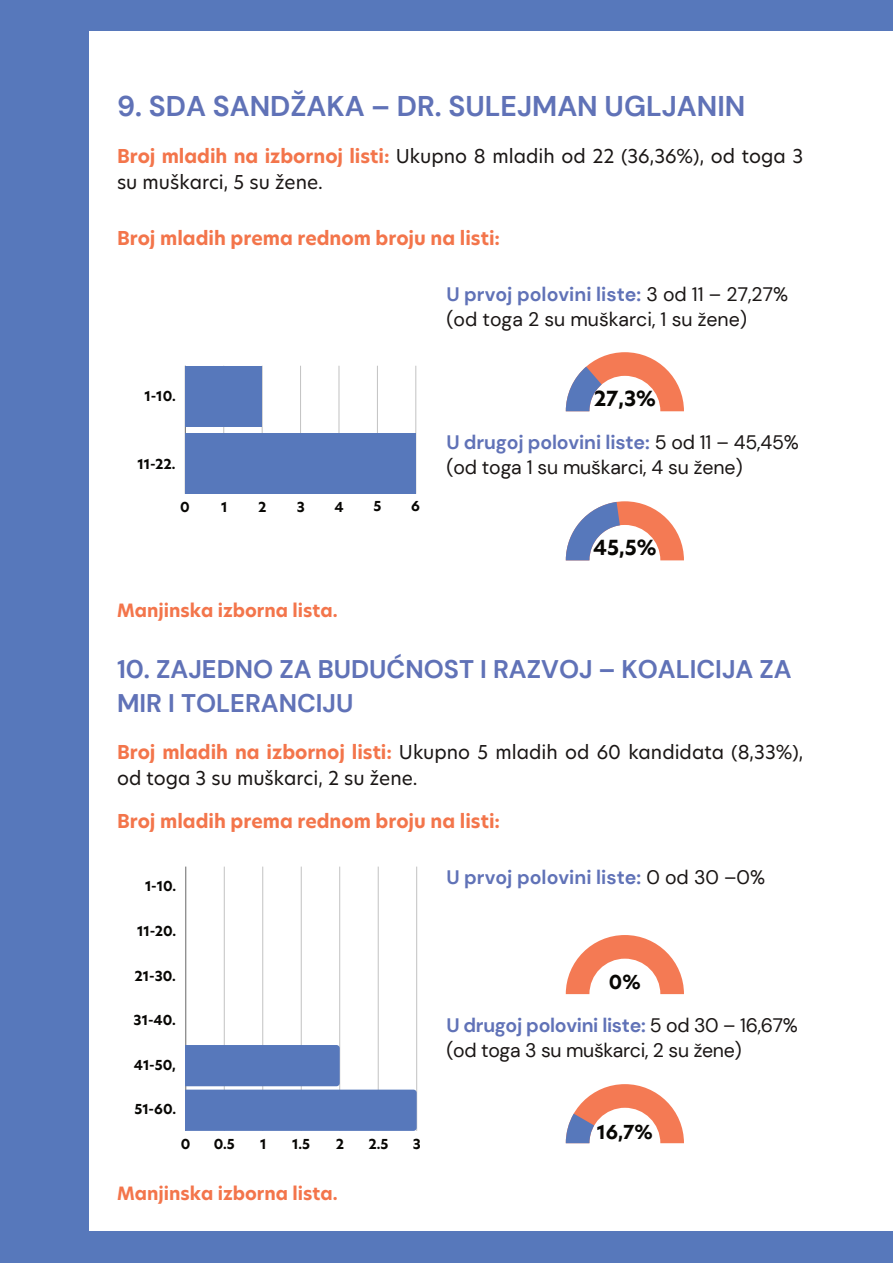
<style>
.page{position:relative;width:893px;height:1264px;background:#fff}
.page>*{position:absolute;margin:0;border:0;box-sizing:border-box;transform-origin:0 0}
.t1{font:700 28.5px "DM Sans";color:#6072b7}
.t2{font:700 25.5px/34.8px "DM Sans";color:#6072b7}
.t3{font:700 20.4px "Hero New";color:#080704}
.t4{font:19.5px/24.8px "DM Sans";letter-spacing:-.01em;color:#1a1615}
.t5{font:700 19.5px "DM Sans";color:#6072b7}
.t6{font:700 18.9px "Hero New";color:#080704}
.t7{font:18.75px/25.8px "Hero New";color:#1a1615}
.t8{font:700 18.75px "Hero New";color:#f3754b}
.t9{font:700 18px "Hero New";color:#f3754b}
.t10{font:700 13.5px "Hero New";color:#080704}
.s1{font-weight:700;color:#f3754b}
.s2{font-weight:700;color:#6072b7}
.s3{font-weight:400;color:#1a1615}
</style>
<div class="page">
<div style="left:0;top:0;width:892px;height:1262px;background:#5778bb"></div>
<div style="left:89px;top:31px;width:803px;height:1199px;background:#fff"></div>
<hr style="left:223px;top:366px;width:1px;height:128px;background:#000">
<hr style="left:262px;top:366px;width:1px;height:128px;background:#000">
<hr style="left:300px;top:366px;width:1px;height:128px;background:#000">
<hr style="left:339px;top:366px;width:1px;height:128px;background:#000">
<hr style="left:377px;top:366px;width:1px;height:128px;background:#000">
<hr style="left:415px;top:366px;width:1px;height:128px;background:#000">
<hr style="left:185px;top:366px;width:1px;height:128px;background:#000">
<div style="left:185px;top:366px;width:77px;height:60px;background:#5778bb"></div>
<div style="left:185px;top:433px;width:231px;height:61px;background:#5778bb"></div>
<svg style="left:565px;top:352px;width:119px;height:59px"></svg>
<svg style="left:565px;top:501px;width:119px;height:59px"></svg>
<hr style="left:224px;top:866px;width:1px;height:264px;background:#000">
<hr style="left:262px;top:866px;width:1px;height:264px;background:#000">
<hr style="left:301px;top:866px;width:1px;height:264px;background:#000">
<hr style="left:339px;top:866px;width:1px;height:264px;background:#000">
<hr style="left:378px;top:866px;width:1px;height:264px;background:#000">
<hr style="left:416px;top:866px;width:1px;height:264px;background:#000">
<hr style="left:185px;top:866px;width:1px;height:264px;background:#000">
<svg style="left:186px;top:1045px;width:230px;height:85px"></svg>
<svg style="left:565px;top:935px;width:119px;height:59px"></svg>
<svg style="left:565px;top:1084px;width:119px;height:59px"></svg>
<h1 class="t1" style="left:117px;top:88px;width:630px">9. SDA SANDŽAKA – DR. SULEJMAN UGLJANIN</h1>
<p class="t7" style="left:117px;top:143px;width:687px"><span class="s1">Broj mladih na izbornoj listi:</span> Ukupno 8 mladih od 22 (36,36%), od toga 3 su muškarci, 5 su žene.</p>
<p class="t8" style="left:117px;top:225px;width:384px">Broj mladih prema rednom broju na listi:</p>
<p class="t4" style="left:446px;top:281px;width:343px"><span class="s2">U prvoj polovini liste:</span> 3 od 11 – 27,27% (od toga 2 su muškarci, 1 su žene)</p>
<p class="t10" style="left:144px;top:387px;width:33px">1-10.</p>
<p class="t10" style="left:138px;top:454px;width:39px">11-22.</p>
<p class="t10" style="left:180px;top:497px;width:11px">0</p>
<p class="t10" style="left:221px;top:497px;width:8px">1</p>
<p class="t10" style="left:258px;top:498px;width:10px">2</p>
<p class="t10" style="left:297px;top:497px;width:10px">3</p>
<p class="t10" style="left:334px;top:497px;width:11px">4</p>
<p class="t10" style="left:373px;top:497px;width:9px">5</p>
<p class="t10" style="left:411px;top:497px;width:10px">6</p>
<p class="t3" style="left:593px;top:385px;width:64px">27,3%</p>
<p class="t4" style="left:446px;top:430px;width:354px"><span class="s2">U drugoj polovini liste:</span> 5 od 11 – 45,45% (od toga 1 su muškarci, 4 su žene)</p>
<p class="t3" style="left:593px;top:534px;width:65px">45,5%</p>
<p class="t9" style="left:117px;top:598px;width:222px">Manjinska izborna lista.</p>
<h2 class="t2" style="left:117px;top:651px;width:676px">10. ZAJEDNO ZA BUDUĆNOST I RAZVOJ – KOALICIJA ZA<br>MIR I TOLERANCIJU</h2>
<p class="t7" style="left:117px;top:738px;width:687px"><span class="s1">Broj mladih na izbornoj listi:</span> Ukupno 5 mladih od 60 kandidata (8,33%), od toga 3 su muškarci, 2 su žene.</p>
<p class="t8" style="left:117px;top:808px;width:384px">Broj mladih prema rednom broju na listi:</p>
<p class="t5" style="left:446px;top:864px;width:320px">U prvoj polovini liste: <span class="s3">0 od 30 –0%</span></p>
<p class="t10" style="left:145px;top:877px;width:33px">1-10.</p>
<p class="t10" style="left:137px;top:921px;width:40px">11-20.</p>
<p class="t10" style="left:135px;top:966px;width:43px">21-30.</p>
<p class="t10" style="left:134px;top:1011px;width:44px">31-40.</p>
<p class="t10" style="left:134px;top:1055px;width:44px">41-50,</p>
<p class="t10" style="left:134px;top:1100px;width:43px">51-60.</p>
<p class="t6" style="left:609px;top:969px;width:33px">0%</p>
<p class="t4" style="left:446px;top:1012px;width:353px"><span class="s2">U drugoj polovini liste:</span> 5 od 30 – 16,67% (od toga 3 su muškarci, 2 su žene)</p>
<p class="t10" style="left:181px;top:1134px;width:11px">0</p>
<p class="t10" style="left:214px;top:1134px;width:23px">0.5</p>
<p class="t10" style="left:260px;top:1134px;width:8px">1</p>
<p class="t10" style="left:292px;top:1134px;width:19px">1.5</p>
<p class="t10" style="left:336px;top:1134px;width:10px">2</p>
<p class="t10" style="left:368px;top:1134px;width:22px">2.5</p>
<p class="t10" style="left:413px;top:1134px;width:10px">3</p>
<p class="t9" style="left:117px;top:1180px;width:222px">Manjinska izborna lista.</p>
<p class="t6" style="left:597px;top:1118px;width:57px">16,7%</p>
</div>
